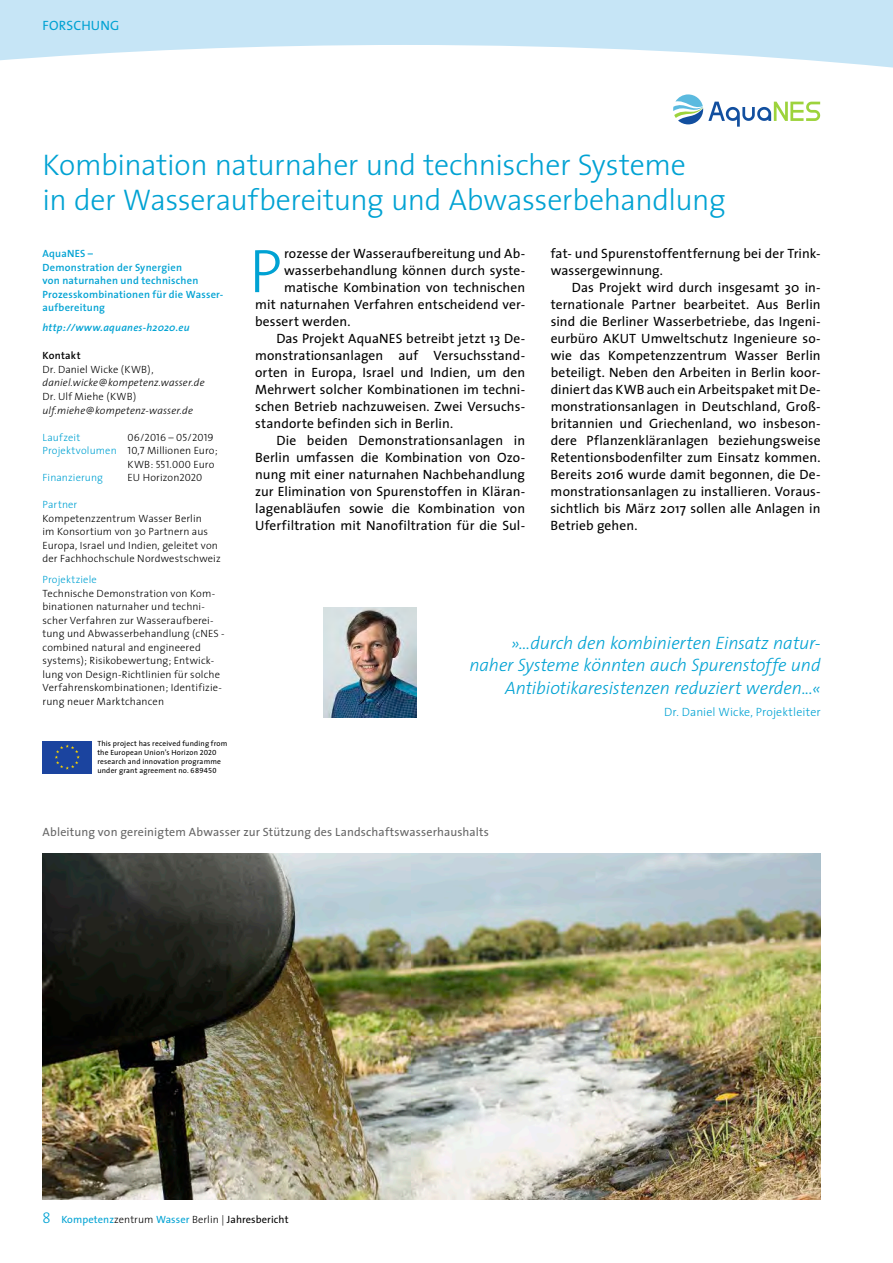
<style>
.page{position:relative;width:893px;height:1263px;background:#fff}
.page>*{position:absolute;margin:0;border:0;box-sizing:border-box;transform-origin:0 0}
.t1{font:300 61.95px "The Sans";color:#00a2d3}
.t2{font:300 30px/34.5px "The Sans";letter-spacing:-.015em;color:#00a2d3}
.t3{font:italic 300 18px/22.5px "The Sans";letter-spacing:-.01em;color:#00a2d3;text-align:right}
.t4{font:13.5px/17px "The Sans";letter-spacing:.01em;color:#000}
.t5{font:13.5px "The Sans";letter-spacing:.015em;color:#00a2d3}
.t6{font:12px "The Sans";letter-spacing:.01em;color:#666}
.t7{font:300 12px "The Sans";letter-spacing:.005em;color:#00a2d3}
.t8{font:300 10.5px/13.5px "The Sans";letter-spacing:.015em;color:#000}
.t9{font:600 10.5px/13.5px "The Sans";letter-spacing:.02em;color:#00a2d3}
.t10{font:300 10.5px "The Sans";letter-spacing:.01em;color:#00a2d3}
.t11{font:italic 300 10.5px "The Sans";letter-spacing:.015em;color:#000}
.t12{font:10.5px "The Sans";letter-spacing:.01em;color:#00a2d3}
.t13{font:italic 600 10.5px "The Sans";letter-spacing:.02em;color:#00a2d3}
.t14{font:10.5px "The Sans Light Caps";letter-spacing:.01em;color:#000}
.t15{font:600 10.5px "The Sans";letter-spacing:.025em;color:#000}
.t16{font:7.5px/9px "The Sans";letter-spacing:.02em;color:#000}
.s1{font-family:"The Sans Light Caps";font-weight:400;color:#000}
.s2{color:#000}
.s3{font-family:"The Sans Light Caps";font-weight:400}
.s4{font-family:"The Sans Caps"}
.s5{font-family:"The Sans Expert"}
.s6{font-weight:300;font-size:15px}
.s7{font-weight:300;color:#000}
</style>
<div class="page">
<svg style="left:0;top:0;width:893px;height:68px;fill:#c6e5f6"></svg>
<img style="left:43px;top:853px;width:778px;height:346px">
<svg style="left:673px;top:94px;width:147px;height:33px"></svg>
<img style="left:323px;top:607px;width:94px;height:111px">
<div style="left:43px;top:741px;width:49px;height:33px;background:#1b449f"></div>
<svg style="left:55px;top:744px;width:25px;height:26px"></svg>
<p class="t5" style="left:43px;top:14px;width:78px">FORSCHUNG</p>
<h2 class="t2" style="left:43px;top:147px;width:685px">Kombination naturnaher und technischer Systeme<br>in der Wasseraufbereitung und Abwasserbehandlung</h2>
<h1 class="t1" style="left:249px;top:220px;width:35px">P</h1>
<p class="t4" style="left:284px;top:245px;width:243px">rozesse der Wasseraufbereitung und Ab-</p>
<p class="t4" style="left:551px;top:245px;width:271px">fat- und Spurenstoffentfernung bei der Trink&shy;wassergewinnung.</p>
<p class="t4" style="left:551px;top:279px;width:272px;text-align:justify;text-indent:21px">Das Projekt wird durch insgesamt 30 in&shy;ternationale Partner bearbeitet. Aus Berlin sind die Berliner Wasserbetriebe, das Ingeni&shy;eurbüro AKUT Umweltschutz Ingenieure so&shy;wie das Kompetenzzentrum Wasser Berlin beteiligt. Neben den Arbeiten in Berlin koor&shy;diniert das KWB auch ein Arbeitspaket mit De&shy;monstrationsanlagen in Deutschland, Groß&shy;britannien und Griechenland, wo insbeson&shy;dere Pflanzenkläranlagen beziehungsweise Retentionsbodenfilter zum Einsatz kommen.<br>Bereits 2016 wurde damit begonnen, die De&shy;monstrationsanlagen zu installieren. Voraus&shy;sichtlich bis März 2017 sollen alle Anlagen in Betrieb gehen.</p>
<p class="t9" style="left:43px;top:247px;width:181px">AquaNES –<br>Demonstration der Synergien<br>von naturnahen und technischen<br>Prozesskombinationen für die Wasser&shy;aufbereitung</p>
<p class="t13" style="left:43px;top:319px;width:149px">http://www.aquanes-h2020.eu</p>
<p class="t15" style="left:43px;top:347px;width:40px">Kontakt</p>
<p class="t8" style="left:43px;top:362px;width:113px">Dr. Daniel Wicke (KWB),</p>
<p class="t11" style="left:43px;top:374px;width:164px">daniel.wicke@kompetenz.wasser.de</p>
<p class="t8" style="left:43px;top:389px;width:95px">Dr. Ulf Miehe (KWB)</p>
<p class="t11" style="left:43px;top:401px;width:152px">ulf.miehe@kompetenz-wasser.de</p>
<p class="t10" style="left:43px;top:428px;width:39px">Laufzeit</p>
<p class="t14" style="left:128px;top:428px;width:87px">06/2016 – 05/2019</p>
<p class="t10" style="left:43px;top:442px;width:177px">Projektvolumen <span class="s1">10,7</span> <span class="s2">Millionen Euro;</span></p>
<p class="t8" style="left:128px;top:457px;width:88px">KWB: <span class="s3">551.000</span> Euro</p>
<p class="t10" style="left:43px;top:469px;width:62px">Finanzierung</p>
<p class="t8" style="left:128px;top:470px;width:76px">EU Horizon<span class="s3">2020</span></p>
<p class="t10" style="left:43px;top:496px;width:36px">Partner</p>
<p class="t8" style="left:43px;top:511px;width:180px">Kompetenzzentrum Wasser Berlin<br>im Konsortium von 30 Partnern aus Europa, Israel und Indien, geleitet von der Fachhochschule Nordwestschweiz</p>
<p class="t10" style="left:43px;top:571px;width:56px">Projektziele</p>
<p class="t8" style="left:43px;top:586px;width:184px">Technische Demonstration von Kom&shy;binationen naturnaher und techni&shy;scher Verfahren zur Wasseraufberei&shy;tung und Abwasserbehandlung (cNES - combined natural and engineered systems); Risikobewertung; Entwick&shy;lung von Design-Richtlinien für solche Verfahrenskombinationen; Identifizie&shy;rung neuer Marktchancen</p>
<p class="t4" style="left:284px;top:262px;width:243px">wasserbehandlung können durch syste-</p>
<p class="t4" style="left:284px;top:279px;width:243px">matische Kombination von technischen</p>
<p class="t4" style="left:255px;top:296px;width:271px">mit naturnahen Verfahren entscheidend ver-</p>
<p class="t4" style="left:255px;top:313px;width:97px">bessert werden.</p>
<p class="t4" style="left:276px;top:330px;width:250px">Das Projekt AquaNES betreibt jetzt 13 De-</p>
<p class="t4" style="left:255px;top:347px;width:271px">monstrationsanlagen auf Versuchsstand-</p>
<p class="t4" style="left:255px;top:364px;width:272px">orten in Europa, Israel und Indien, um den</p>
<p class="t4" style="left:255px;top:381px;width:271px">Mehrwert solcher Kombinationen im techni-</p>
<p class="t4" style="left:255px;top:398px;width:272px">schen Betrieb nachzuweisen. Zwei Versuchs-</p>
<p class="t4" style="left:255px;top:415px;width:200px">standorte befinden sich in Berlin.</p>
<p class="t4" style="left:276px;top:432px;width:250px">Die beiden Demonstrationsanlagen in</p>
<p class="t4" style="left:255px;top:449px;width:271px">Berlin umfassen die Kombination von Ozo-</p>
<p class="t4" style="left:255px;top:466px;width:271px">nung mit einer naturnahen Nachbehandlung</p>
<p class="t4" style="left:255px;top:483px;width:271px">zur Elimination von Spurenstoffen in Kläran-</p>
<p class="t4" style="left:255px;top:500px;width:271px">lagenabläufen sowie die Kombination von</p>
<p class="t4" style="left:255px;top:517px;width:271px">Uferfiltration mit Nanofiltration für die Sul-</p>
<h3 class="t3" style="left:469px;top:631px;width:353px">»…durch den kombinierten Einsatz natur&shy;naher Systeme könnten auch Spurenstoffe und<br>Antibiotikaresistenzen reduziert werden...«</h3>
<p class="t7" style="left:664px;top:702px;width:158px">Dr. Daniel Wicke, Projektleiter</p>
<p class="t16" style="left:97px;top:738px;width:132px">This project has received funding from the European Union’s Horizon <span class="s4">2020 </span>research and innovation programme under grant agreement no. <span class="s5">689450</span></p>
<p class="t6" style="left:43px;top:822px;width:448px">Ableitung von gereinigtem Abwasser zur Stützung des Landschaftswasserhaushalts</p>
<p class="t12" style="left:43px;top:1211px;width:248px"><span class="s6">8</span> Kompetenz<span class="s7">zentrum</span> Wasser <span class="s7">Berlin |</span> <span class="s2">Jahresbericht</span></p>
</div>
